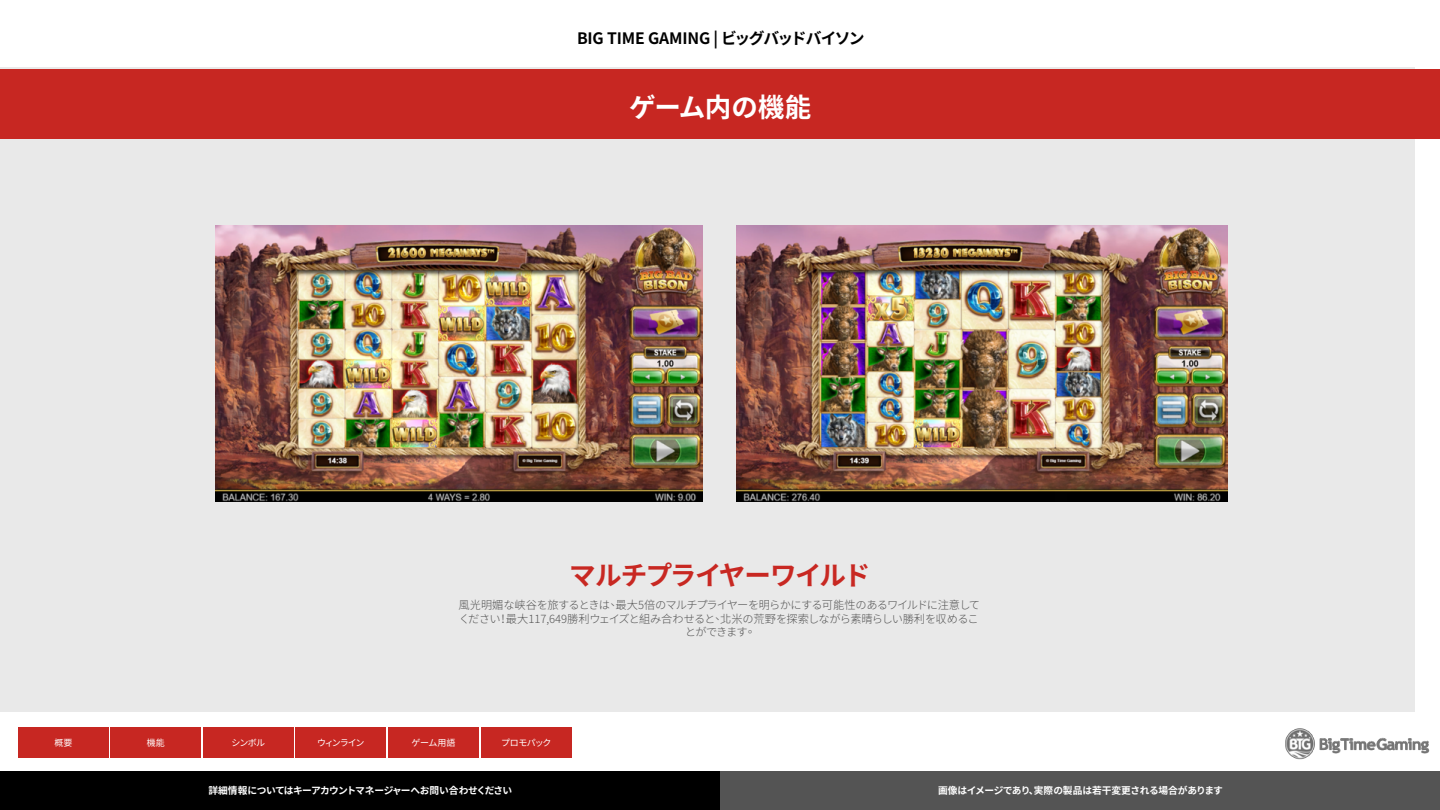
<style>
.page{position:relative;width:1440px;height:810px;background:#fff}
.page>*{position:absolute;margin:0;border:0;box-sizing:border-box;transform-origin:0 0}
.t1{font:700 26.55px "Noto Sans CJ Ktc";letter-spacing:-.055em;color:#c82822}
.t2{font:700 26.55px "Noto Sans CJ Ktc";letter-spacing:-.015em;color:#fff}
.t3{font:700 15.75px "Noto Sans CJ Ktc";letter-spacing:-.02em;color:#000}
.t4{font:300 11.25px/13.5px "Noto Sans CJ Ktc";letter-spacing:-.055em;color:#545454;text-align:center}
.t5{font:700 9.75px "Noto Sans CJ Ktc";letter-spacing:-.04em;color:#fff}
.t6{font:9px "Noto Sans CJ Ktc";letter-spacing:-.07em;color:#fff}
</style>
<div class="page">
<div style="left:0;top:67px;width:1415px;height:645px;background:#e8e8e8"></div>
<div style="left:0;top:69px;width:1440px;height:69px;background:#c72722"></div>
<img style="left:1285px;top:728px;width:145px;height:32px">
<div style="left:18px;top:728px;width:91px;height:30px;background:#c72722"></div>
<div style="left:111px;top:728px;width:90px;height:30px;background:#c72722"></div>
<div style="left:203px;top:728px;width:90px;height:30px;background:#c72722"></div>
<div style="left:296px;top:728px;width:90px;height:30px;background:#c72722"></div>
<div style="left:388px;top:728px;width:91px;height:30px;background:#c72722"></div>
<div style="left:481px;top:728px;width:90px;height:30px;background:#c72722"></div>
<img style="left:737px;top:225px;width:490px;height:276px">
<img style="left:216px;top:225px;width:487px;height:276px">
<div style="left:0;top:771px;width:720px;height:39px;background:#000"></div>
<div style="left:720px;top:771px;width:720px;height:39px;background:#545454"></div>
<h2 class="t3" style="left:577px;top:29px;width:289px">BIG TIME GAMING | ビッグバッドバイソン</h2>
<h1 class="t2" style="left:629px;top:92px;width:184px">ゲーム内の機能</h1>
<h1 class="t1" style="left:569px;top:560px;width:303px">マルチプライヤーワイルド</h1>
<p class="t4" style="left:459px;top:599px;width:523px">風光明媚な峡谷を旅するときは、最大5倍のマルチプライヤーを明らかにする可能性のあるワイルドに注意してください！最大117,649勝利ウェイズと組み合わせると、北米の荒野を探索しながら素晴らしい勝利を収めることができます。</p>
<p class="t6" style="left:55px;top:738px;width:19px">概要</p>
<p class="t6" style="left:147px;top:738px;width:19px">機能</p>
<p class="t6" style="left:231px;top:738px;width:35px">シンボル</p>
<p class="t6" style="left:317px;top:738px;width:49px">ウィンライン</p>
<p class="t6" style="left:412px;top:738px;width:45px">ゲーム用語</p>
<p class="t6" style="left:501px;top:738px;width:52px">プロモパック</p>
<p class="t5" style="left:208px;top:785px;width:305px">詳細情報についてはキーアカウントマネージャーへお問い合わせください</p>
<p class="t5" style="left:938px;top:785px;width:286px">画像はイメージであり、実際の製品は若干変更される場合があります</p>
</div>
